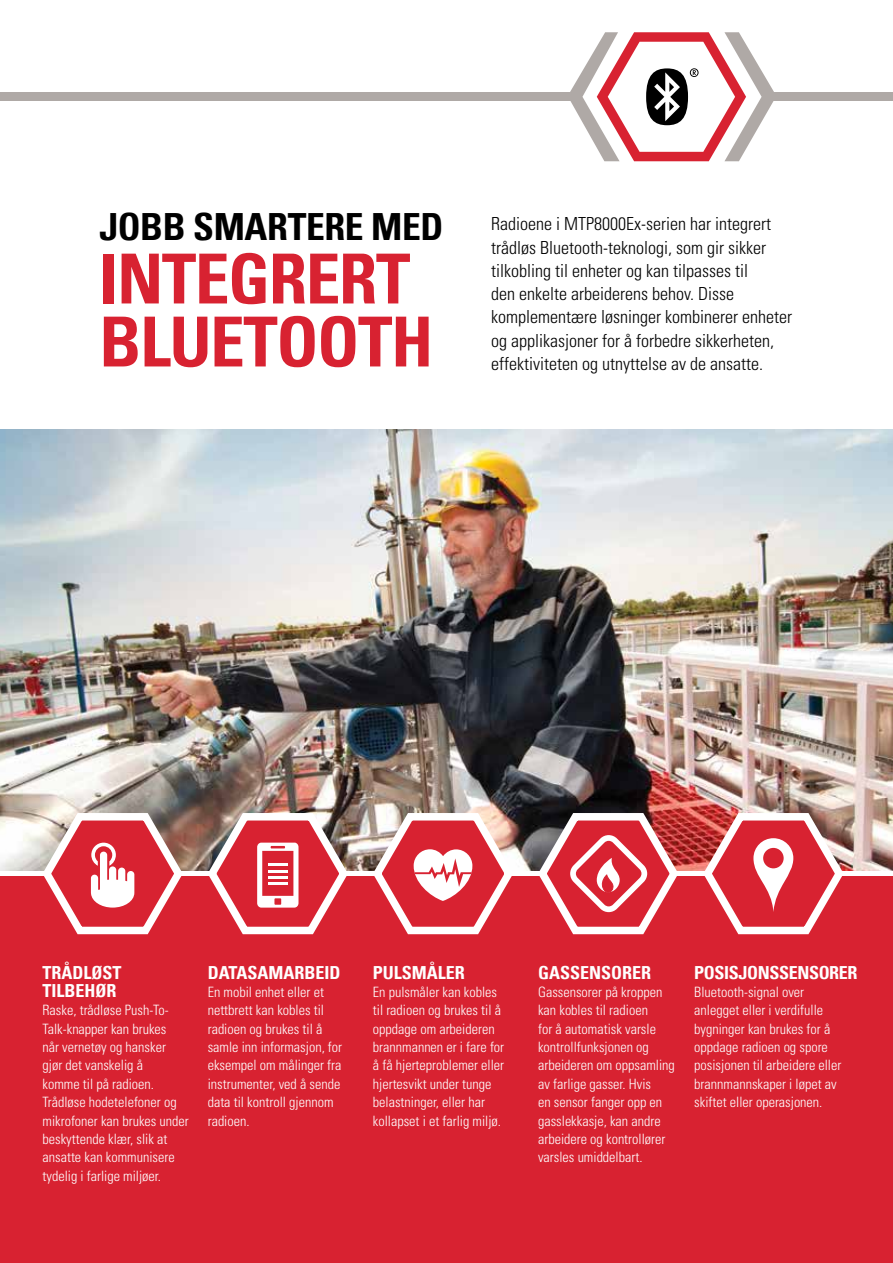
<style>
.page{position:relative;width:893px;height:1263px;background:#fff}
.page>*{position:absolute;margin:0;border:0;box-sizing:border-box;transform-origin:0 0}
.t1{font:700 condensed 69px/63px "Univers LT";letter-spacing:-.02em;color:#d82231}
.t2{font:700 condensed 37.5px "Univers LT";letter-spacing:-.01em;color:#000}
.t3{font:300 condensed 18px/23.2px "Univers";color:#000}
.t4{font:700 condensed 18px/18.5px "Univers LT";color:#fff}
.t5{font:700 condensed 18px "Univers LT";letter-spacing:-.02em;color:#fff}
.t6{font:300 condensed 14.25px/18.3px "Univers";color:#fff}
</style>
<div class="page">
<div style="left:0;top:92px;width:581px;height:9px;background:#afa9a6"></div>
<div style="left:0;top:877px;width:893px;height:386px;background:#d82231"></div>
<img style="left:0;top:430px;width:893px;height:441px">
<svg style="left:369px;top:809px;width:148px;height:126px"></svg>
<svg style="left:38px;top:809px;width:149px;height:126px"></svg>
<div style="left:767px;top:92px;width:126px;height:9px;background:#afa9a6"></div>
<svg style="left:203px;top:809px;width:149px;height:126px"></svg>
<hr style="left:268px;top:863px;width:20px;height:3px;background:#fff">
<hr style="left:268px;top:870px;width:20px;height:3px;background:#fff">
<hr style="left:268px;top:876px;width:20px;height:3px;background:#fff">
<hr style="left:268px;top:882px;width:20px;height:3px;background:#fff">
<svg style="left:699px;top:809px;width:149px;height:126px"></svg>
<svg style="left:534px;top:809px;width:149px;height:126px"></svg>
<svg style="left:570px;top:32px;width:204px;height:129px"></svg>
<h2 class="t2" style="left:99px;top:204px;width:345px">JOBB SMARTERE MED</h2>
<h1 class="t1" style="left:99px;top:247px;width:335px">INTEGRERT<br>BLUETOOTH</h1>
<p class="t3" style="left:491px;top:212px;width:302px">Radioene i MTP8000Ex-serien har integrert trådløs Bluetooth-teknologi, som gir sikker tilkobling til enheter og kan tilpasses til<br>den enkelte arbeiderens behov. Disse komplementære løsninger kombinerer enheter og applikasjoner for å forbedre sikkerheten, effektiviteten og utnyttelse av de ansatte.</p>
<p class="t4" style="left:43px;top:963px;width:81px">TRÅDLØST<br>TILBEHØR</p>
<p class="t6" style="left:43px;top:1001px;width:148px">Raske, trådløse Push-To-<br>Talk-knapper kan brukes<br>når vernetøy og hansker gjør det vanskelig å<br>komme til på radioen.<br>Trådløse hodetelefoner og mikrofoner kan brukes under beskyttende klær, slik at ansatte kan kommunisere tydelig i farlige miljøer.</p>
<p class="t4" style="left:208px;top:963px;width:134px">DATASAMARBEID</p>
<p class="t6" style="left:208px;top:983px;width:136px">En mobil enhet eller et nettbrett kan kobles til radioen og brukes til å samle inn informasjon, for eksempel om målinger fra instrumenter, ved å sende data til kontroll gjennom radioen.</p>
<p class="t4" style="left:373px;top:963px;width:93px">PULSMÅLER</p>
<p class="t6" style="left:373px;top:983px;width:133px">En pulsmåler kan kobles til radioen og brukes til å oppdage om arbeideren brannmannen er i fare for å få hjerteproblemer eller hjertesvikt under tunge belastninger, eller har kollapset i et farlig miljø.</p>
<p class="t4" style="left:538px;top:963px;width:115px">GASSENSORER</p>
<p class="t6" style="left:538px;top:983px;width:138px">Gassensorer på kroppen kan kobles til radioen<br>for å automatisk varsle kontrollfunksjonen og arbeideren om oppsamling av farlige gasser. Hvis<br>en sensor fanger opp en gasslekkasje, kan andre arbeidere og kontrollører varsles umiddelbart.</p>
<p class="t5" style="left:694px;top:961px;width:165px">POSISJONSSENSORER</p>
<p class="t6" style="left:694px;top:983px;width:149px">Bluetooth-signal over anlegget eller i verdifulle bygninger kan brukes for å oppdage radioen og spore posisjonen til arbeidere eller brannmannskaper i løpet av skiftet eller operasjonen.</p>
</div>
